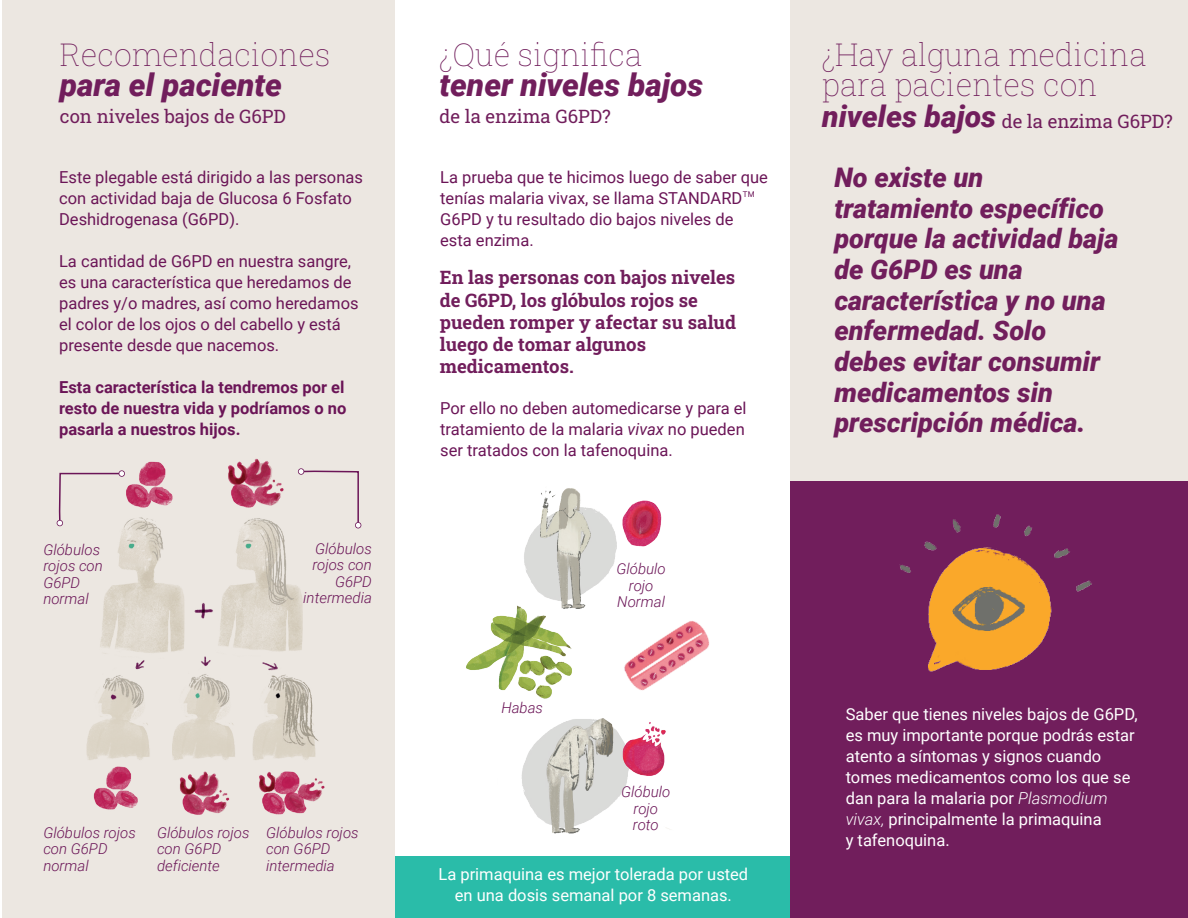
<style>
.page{position:relative;width:1188px;height:918px;background:#fff}
.page>*{position:absolute;margin:0;border:0;box-sizing:border-box;transform-origin:0 0}
.t1{font:100 31.5px/30.8px "Roboto Slab";color:#711e5c}
.t2{font:italic 900 31.5px "Roboto";color:#711e5c}
.t3{font:italic 900 27px/30.8px "Roboto";color:#711e5c}
.t4{font:700 18.6px/22.4px "Roboto Slab";color:#711e5c}
.t5{font:18.6px "Roboto Slab";color:#711e5c}
.t6{font:16.5px/21px "Roboto";color:#6b1557}
.t7{font:16.5px/21px "Roboto";color:#fff}
.t8{font:700 16.5px/21px "Roboto";color:#6b1557;text-align:justify}
.t9{font:italic 300 15px/16.5px "Roboto";color:#6b1557}
.t10{font:7.95px "Roboto";color:#6b1557}
.s1{font-style:italic}
.s2{font-family:"Roboto";font-weight:900;font-style:italic;font-size:30px}
.s3{font-weight:300;font-style:italic}
</style>
<div class="page">
<div style="left:390px;top:856px;width:414px;height:62px;background:#2abca9"></div>
<div style="left:791px;top:0;width:397px;height:918px;background:#ece7e1"></div>
<div style="left:791px;top:481px;width:397px;height:437px;background:#711e5c"></div>
<div style="left:2px;top:0;width:392px;height:917px;background:#ece7e1"></div>
<img style="left:86px;top:458px;width:239px;height:357px">
<svg style="left:56px;top:470px;width:69px;height:56px"></svg>
<svg style="left:298px;top:468px;width:63px;height:60px"></svg>
<img style="left:466px;top:613px;width:106px;height:77px">
<img style="left:624px;top:621px;width:86px;height:69px">
<img style="left:502px;top:690px;width:167px;height:144px">
<img style="left:612px;top:721px;width:57px;height:65px">
<img style="left:627px;top:500px;width:35px;height:47px">
<img style="left:516px;top:488px;width:111px;height:125px">
<img style="left:899px;top:514px;width:193px;height:158px">
<h1 class="t1" style="left:60px;top:38px;width:272px">Recomendaciones</h1>
<h1 class="t2" style="left:60px;top:63px;width:224px">para el paciente</h1>
<p class="t5" style="left:60px;top:103px;width:228px">con niveles bajos de G6PD</p>
<p class="t6" style="left:59px;top:166px;width:305px">Este plegable está dirigido a las personas con actividad baja de Glucosa 6 Fosfato<br>Deshidrogenasa (G6PD).</p>
<p class="t6" style="left:59px;top:250px;width:301px">La cantidad de G6PD en nuestra sangre, es una característica que heredamos de padres y/o madres, así como heredamos el color de los ojos o del cabello y está presente desde que nacemos.</p>
<p class="t8" style="left:59px;top:376px;width:289px">Esta característica la tendremos por el resto de nuestra vida y podríamos o no pasarla a nuestros hijos.</p>
<p class="t9" style="left:43px;top:541px;width:61px">Glóbulos rojos con<br>G6PD normal</p>
<p class="t9" style="left:303px;top:539px;width:70px;text-align:right">Glóbulos rojos con<br>G6PD intermedia</p>
<p class="t9" style="left:43px;top:824px;width:94px">Glóbulos rojos con G6PD normal</p>
<p class="t9" style="left:157px;top:824px;width:94px">Glóbulos rojos con G6PD deficiente</p>
<p class="t9" style="left:266px;top:824px;width:94px">Glóbulos rojos con G6PD intermedia</p>
<h1 class="t1" style="left:440px;top:38px;width:204px">¿Qué significa</h1>
<h1 class="t2" style="left:440px;top:63px;width:265px">tener niveles bajos</h1>
<p class="t5" style="left:440px;top:103px;width:173px">de la enzima G6PD?</p>
<p class="t6" style="left:440px;top:166px;width:329px">La prueba que te hicimos luego de saber que tenías malaria vivax, se llama STANDARD G6PD y tu resultado dio bajos niveles de esta enzima.</p>
<p class="t10" style="left:743px;top:189px;width:13px">TM</p>
<p class="t4" style="left:440px;top:266px;width:298px">En las personas con bajos niveles de G6PD, los glóbulos rojos se pueden romper y afectar su salud luego de tomar algunos medicamentos.</p>
<p class="t6" style="left:440px;top:397px;width:308px;text-align:justify">Por ello no deben automedicarse y para el tratamiento de la malaria <span class="s1">vivax</span> no pueden ser tratados con la tafenoquina.</p>
<p class="t9" style="left:501px;top:698px;width:43px">Habas</p>
<p class="t9" style="left:617px;top:560px;width:51px;text-align:center">Glóbulo rojo<br>Normal</p>
<p class="t9" style="left:621px;top:783px;width:51px;text-align:center">Glóbulo rojo roto</p>
<p class="t7" style="left:439px;top:863px;width:311px;text-align:center">La primaquina es mejor tolerada por usted en una dosis semanal por 8 semanas.</p>
<h1 class="t1" style="left:822px;top:38px;width:326px">¿Hay alguna medicina para pacientes con</h1>
<p class="t5" style="left:822px;top:108px;width:352px"><span class="s2">niveles bajos</span> de la enzima G6PD?</p>
<h2 class="t3" style="left:834px;top:161px;width:286px">No existe un tratamiento específico porque la actividad baja de G6PD es una característica y no una enfermedad. Solo debes evitar consumir medicamentos sin prescripción médica.</h2>
<p class="t7" style="left:846px;top:703px;width:293px">Saber que tienes niveles bajos de G6PD, es muy importante porque podrás estar atento a síntomas y signos cuando tomes medicamentos como los que se dan para la malaria por <span class="s3">Plasmodium vivax,</span> principalmente la primaquina<br>y tafenoquina.</p>
</div>
